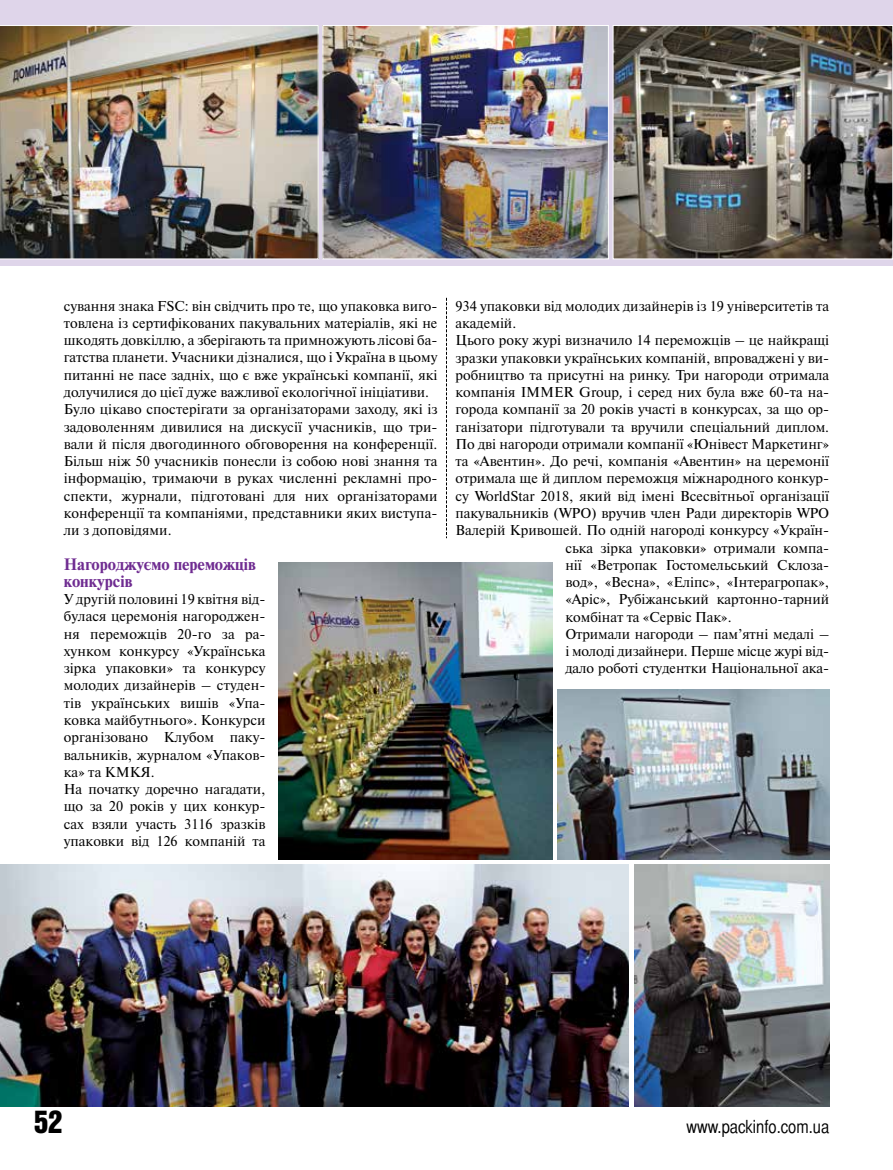
<style>
.page{position:relative;width:893px;height:1170px;background:#fff}
.page>*{position:absolute;margin:0;border:0;box-sizing:border-box;transform-origin:0 0}
.t1{font:31.5px "Bastion Kontrast Alt C";color:#000}
.t2{font:18px "Bastion C";color:#000}
.t3{font:700 16.5px/17.2px "Newton C";color:#6f2c91}
.t4{font:14.25px/17.2px "Newton C";color:#000}
.s1{font-style:italic}
</style>
<div class="page">
<div style="left:0;top:0;width:893px;height:266px;background:#dfd5ea"></div>
<img style="left:0;top:25px;width:319px;height:234px">
<img style="left:324px;top:27px;width:283px;height:230px">
<div style="left:322px;top:25px;width:287px;height:234px;border:1px solid #fff"></div>
<img style="left:615px;top:27px;width:276px;height:230px">
<div style="left:613px;top:25px;width:280px;height:234px;border:1px solid #fff"></div>
<img style="left:278px;top:562px;width:275px;height:297px">
<img style="left:0;top:864px;width:629px;height:242px">
<img style="left:635px;top:864px;width:194px;height:242px">
<img style="left:558px;top:689px;width:271px;height:170px">
<svg style="left:892px;top:25px;width:1px;height:234px"></svg>
<svg style="left:446px;top:298px;width:1px;height:240px"></svg>
<p class="t4" style="left:64px;top:297px;width:375px">сування знака FSC: він свідчить про те, що упаковка виго&shy;товлена із сертифікованих пакувальних матеріалів, які не шкодять довкіллю, а зберігають та примножують лісові ба&shy;гатства планети. Учасники дізналися, що і Україна в цьому питанні не пасе задніх, що є вже українські компанії, які долучилися до цієї дуже важливої екологічної ініціативи.<br>Було цікаво спостерігати за організаторами заходу, які із задоволенням дивилися на дискусії учасників, що три&shy;вали й після двогодинного обговорення на конференції.<br>Більш ніж 50 учасників понесли із собою нові знання та інформацію, тримаючи в руках численні рекламні про&shy;спекти, журнали, підготовані для них організаторами конференції та компаніями, представники яких виступа&shy;ли з доповідями.</p>
<p class="t3" style="left:64px;top:555px;width:194px">Нагороджуємо переможців конкурсів</p>
<p class="t4" style="left:64px;top:590px;width:203px">У другій половині 19 квітня від&shy;булася церемонія нагороджен&shy;ня переможців 20-го за ра&shy;хунком конкурсу «Українська зірка упаковки» та конкурсу молодих дизайнерів – студен&shy;тів українських вишів «Упа&shy;ковка майбутнього». Конкурси організовано Клубом паку&shy;вальників, журналом «Упаков&shy;ка» та КМКЯ.<br>На початку доречно нагадати, що за 20 років у цих конкур&shy;сах взяли участь 3116 зразків упаковки від 126 компаній та</p>
<p class="t4" style="left:455px;top:297px;width:375px">934 упаковки від молодих дизайнерів із 19 університетів та</p>
<p class="t4" style="left:455px;top:314px;width:62px">академій.</p>
<p class="t4" style="left:455px;top:332px;width:375px">Цього року журі визначило 14 переможців – це найкращі</p>
<p class="t4" style="left:455px;top:349px;width:375px">зразки упаковки українських компаній, впроваджені у ви-</p>
<p class="t4" style="left:455px;top:366px;width:375px">робництво та присутні на ринку. Три нагороди отримала</p>
<p class="t4" style="left:455px;top:383px;width:375px">компанія IMMER Group<span class="s1">,</span> і серед них була вже 60-та на-</p>
<p class="t4" style="left:455px;top:401px;width:375px">города компанії за 20 років участі в конкурсах, за що ор-</p>
<p class="t4" style="left:455px;top:418px;width:375px">ганізатори підготували та вручили спеціальний диплом.</p>
<p class="t4" style="left:455px;top:435px;width:375px">По дві нагороди отримали компанії «Юнівест Маркетинг»</p>
<p class="t4" style="left:455px;top:452px;width:375px">та «Авентин». До речі, компанія «Авентин» на церемонії</p>
<p class="t4" style="left:455px;top:470px;width:375px">отримала ще й диплом переможця міжнародного конкур-</p>
<p class="t4" style="left:455px;top:487px;width:375px">су WorldStar 2018, який від імені Всесвітньої організації</p>
<p class="t4" style="left:455px;top:504px;width:375px">пакувальників (WPO) вручив член Ради директорів WPO</p>
<p class="t4" style="left:455px;top:521px;width:375px">Валерій Кривошей. По одній нагороді конкурсу «Україн-</p>
<p class="t4" style="left:565px;top:539px;width:265px">ська зірка упаковки» отримали компа-</p>
<p class="t4" style="left:565px;top:556px;width:265px">нії «Ветропак Гостомельський Склоза-</p>
<p class="t4" style="left:565px;top:573px;width:265px">вод», «Весна», «Еліпс», «Інтерагропак»,</p>
<p class="t4" style="left:565px;top:591px;width:265px">«Аріс», Рубіжанський картонно-тарний</p>
<p class="t4" style="left:565px;top:608px;width:168px">комбінат та «Сервіс Пак».</p>
<p class="t4" style="left:565px;top:625px;width:265px">Отримали нагороди – пам’ятні медалі –</p>
<p class="t4" style="left:565px;top:642px;width:265px">і молоді дизайнери. Перше місце журі від-</p>
<p class="t4" style="left:565px;top:660px;width:265px">дало роботі студентки Національної ака-</p>
<h1 class="t1" style="left:34px;top:1105px;width:30px">52</h1>
<p class="t2" style="left:686px;top:1116px;width:144px">www.packinfo.com.ua</p>
</div>
